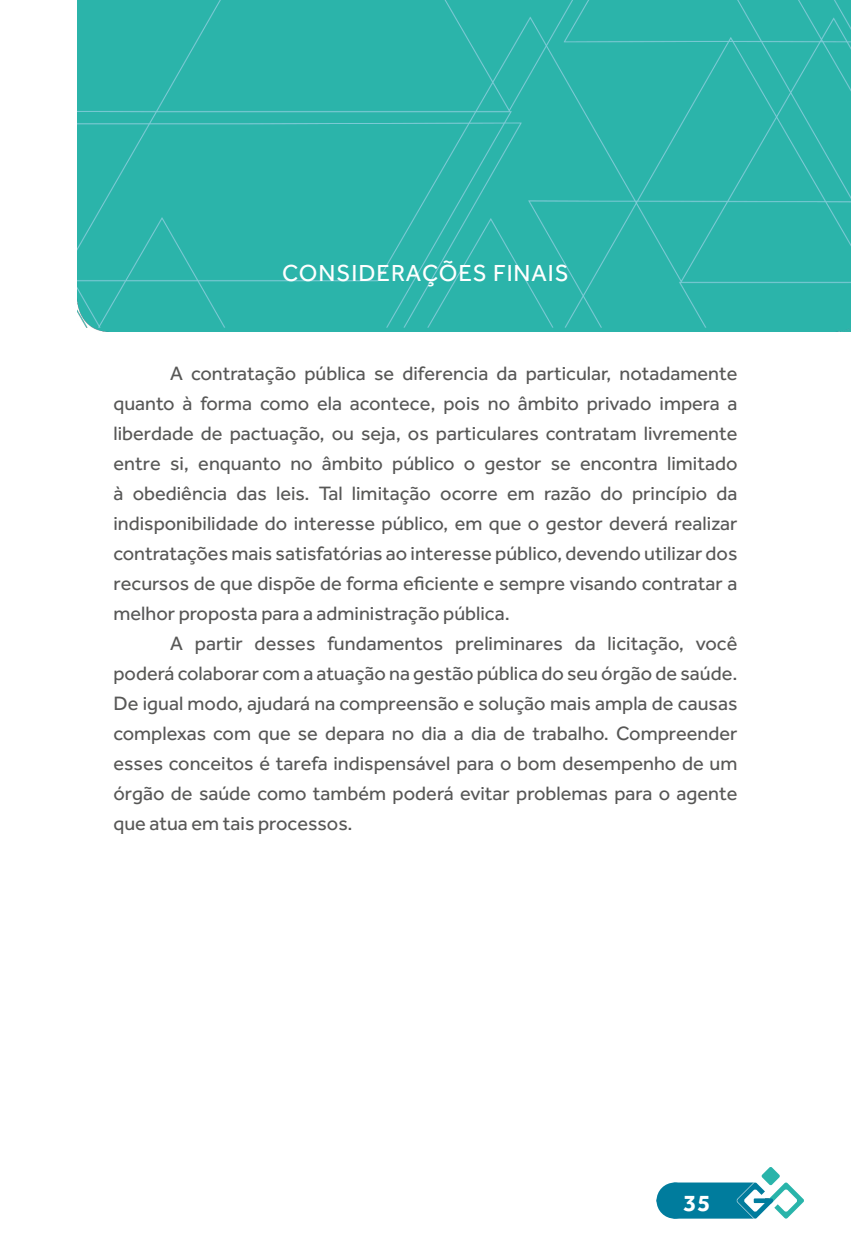
<style>
.page{position:relative;width:851px;height:1248px;background:#fff}
.page>*{position:absolute;margin:0;border:0;box-sizing:border-box;transform-origin:0 0}
.t1{font:24px "Effra";letter-spacing:.04em;color:#fff}
.t2{font:700 24px "Effra";color:#fff}
.t3{font:20px/30px "Effra";color:#575756;text-align:justify}
</style>
<div class="page">
<svg style="left:656px;top:1167px;width:147px;height:51px"></svg>
<div style="left:77px;top:0;width:773px;height:331px;background:#2bb4aa"></div>
<p class="t1" style="left:282px;top:259px;width:288px">CONSIDERAÇÕES FINAIS</p>
<p class="t3" style="left:113px;top:358px;width:625px;text-indent:57px">A contratação pública se diferencia da particular, notadamente quanto à forma como ela acontece, pois no âmbito privado impera a liberdade de pactuação, ou seja, os particulares contratam livremente entre si, enquanto no âmbito público o gestor se encontra limitado à obediência das leis. Tal limitação ocorre em razão do princípio da indisponibilidade do interesse público, em que o gestor deverá realizar contratações mais satisfatórias ao interesse público, devendo utilizar dos recursos de que dispõe de forma eficiente e sempre visando contratar a melhor proposta para a administração pública.</p>
<p class="t3" style="left:113px;top:628px;width:625px;text-indent:57px">A partir desses fundamentos preliminares da licitação, você poderá colaborar com a atuação na gestão pública do seu órgão de saúde.<br>De igual modo, ajudará na compreensão e solução mais ampla de causas complexas com que se depara no dia a dia de trabalho. Compreender esses conceitos é tarefa indispensável para o bom desempenho de um órgão de saúde como também poderá evitar problemas para o agente que atua em tais processos.</p>
<p class="t2" style="left:683px;top:1187px;width:29px">35</p>
</div>
